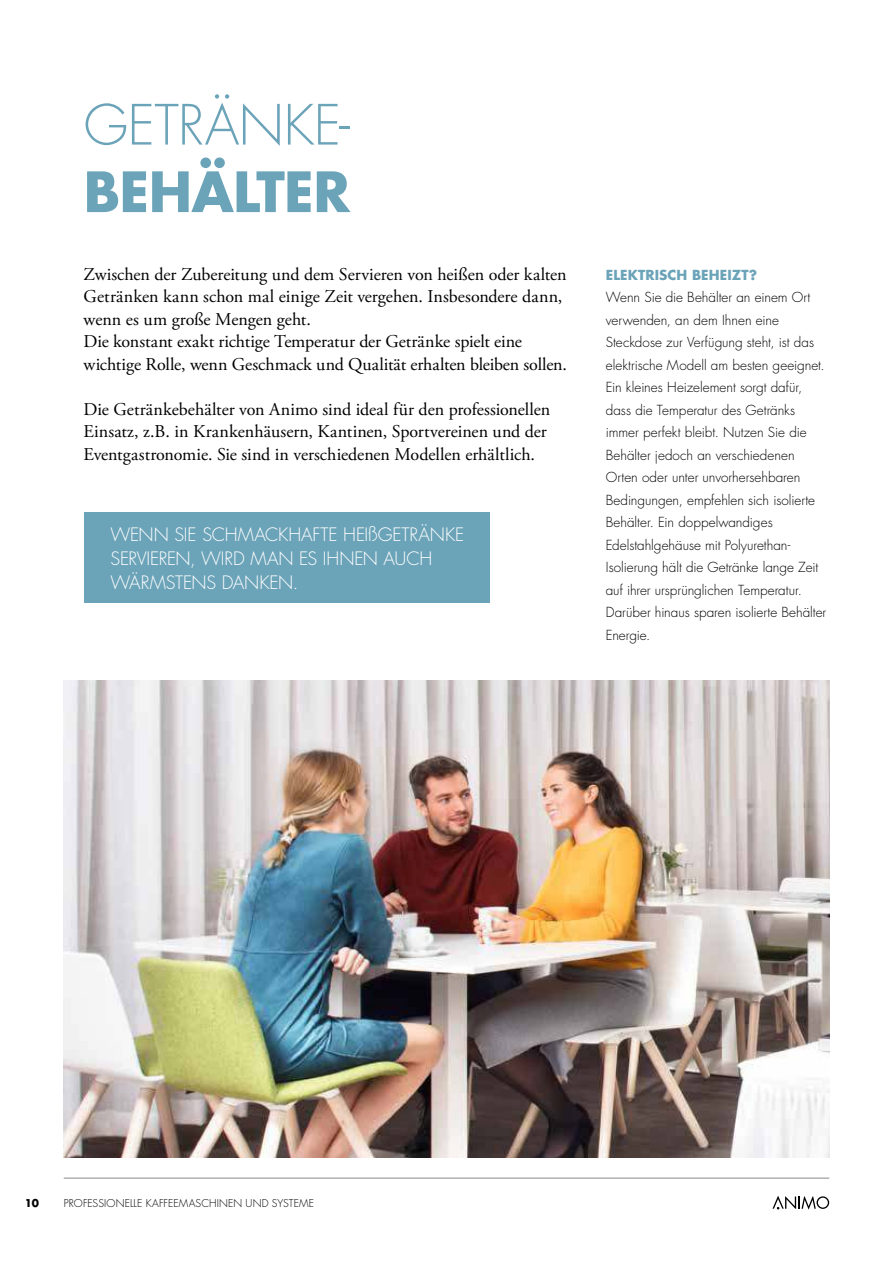
<style>
.page{position:relative;width:893px;height:1263px;background:#fff}
.page>*{position:absolute;margin:0;border:0;box-sizing:border-box;transform-origin:0 0}
.t1{font:300 54px "Futura Std";letter-spacing:-.01em;color:#6ba3b8}
.t2{font:700 54px "Futura Std";letter-spacing:-.01em;color:#6ba3b8}
.t3{font:18px/22.5px "Adobe Garamond Pro";letter-spacing:-.005em;color:#000}
.t4{font:300 18px/24px "Futura Std";letter-spacing:-.01em;color:#fff}
.t5{font:300 13.5px/22.5px "Futura Std";color:#000}
.t6{font:700 13.5px "Futura Std";letter-spacing:.01em;color:#6ba3b8}
.t7{font:300 10.5px "Futura Std";letter-spacing:.01em;color:#000}
.t8{font:700 10.5px "Futura Std";color:#000}
</style>
<div class="page">
<svg style="left:772px;top:1195px;width:57px;height:14px"></svg>
<hr style="left:64px;top:1178px;width:765px;height:1px;background:#878b85">
<img style="left:64px;top:681px;width:765px;height:476px">
<div style="left:84px;top:513px;width:406px;height:90px;background:#6ba3b8"></div>
<h1 class="t1" style="left:84px;top:94px;width:268px">GETRÄNKE-</h1>
<h1 class="t2" style="left:84px;top:157px;width:268px">BEHÄLTER</h1>
<p class="t3" style="left:84px;top:263px;width:485px">Zwischen der Zubereitung und dem Servieren von heißen oder kalten Getränken kann schon mal einige Zeit vergehen. Insbesondere dann, wenn es um große Mengen geht.<br>Die konstant exakt richtige Temperatur der Getränke spielt eine wichtige Rolle, wenn Geschmack und Qualität erhalten bleiben sollen.</p>
<h2 class="t3" style="left:84px;top:398px;width:468px">Die Getränkebehälter von Animo sind ideal für den professionellen<br>Einsatz, z.B. in Krankenhäusern, Kantinen, Sportvereinen und der<br>Eventgastronomie. Sie sind in verschiedenen Modellen erhältlich.</h2>
<h2 class="t4" style="left:111px;top:523px;width:355px">WENN SIE SCHMACKHAFTE HEIßGETRÄNKE<br>SERVIEREN, WIRD MAN ES IHNEN AUCH<br>WÄRMSTENS DANKEN.</h2>
<p class="t6" style="left:606px;top:266px;width:153px">ELEKTRISCH BEHEIZT?</p>
<p class="t5" style="left:606px;top:286px;width:222px">Wenn Sie die Behälter an einem Ort verwenden, an dem Ihnen eine Steckdose zur Verfügung steht, ist das elektrische Modell am besten geeignet.<br>Ein kleines Heizelement sorgt dafür, dass die Temperatur des Getränks immer perfekt bleibt. Nutzen Sie die Behälter jedoch an verschiedenen Orten oder unter unvorhersehbaren Bedingungen, empfehlen sich isolierte Behälter. Ein doppelwandiges Edelstahlgehäuse mit Polyurethan-Isolierung hält die Getränke lange Zeit auf ihrer ursprünglichen Temperatur.<br>Darüber hinaus sparen isolierte Behälter Energie.</p>
<p class="t8" style="left:25px;top:1196px;width:16px">10</p>
<p class="t7" style="left:64px;top:1197px;width:252px">PROFESSIONELLE KAFFEEMASCHINEN UND SYSTEME</p>
</div>
